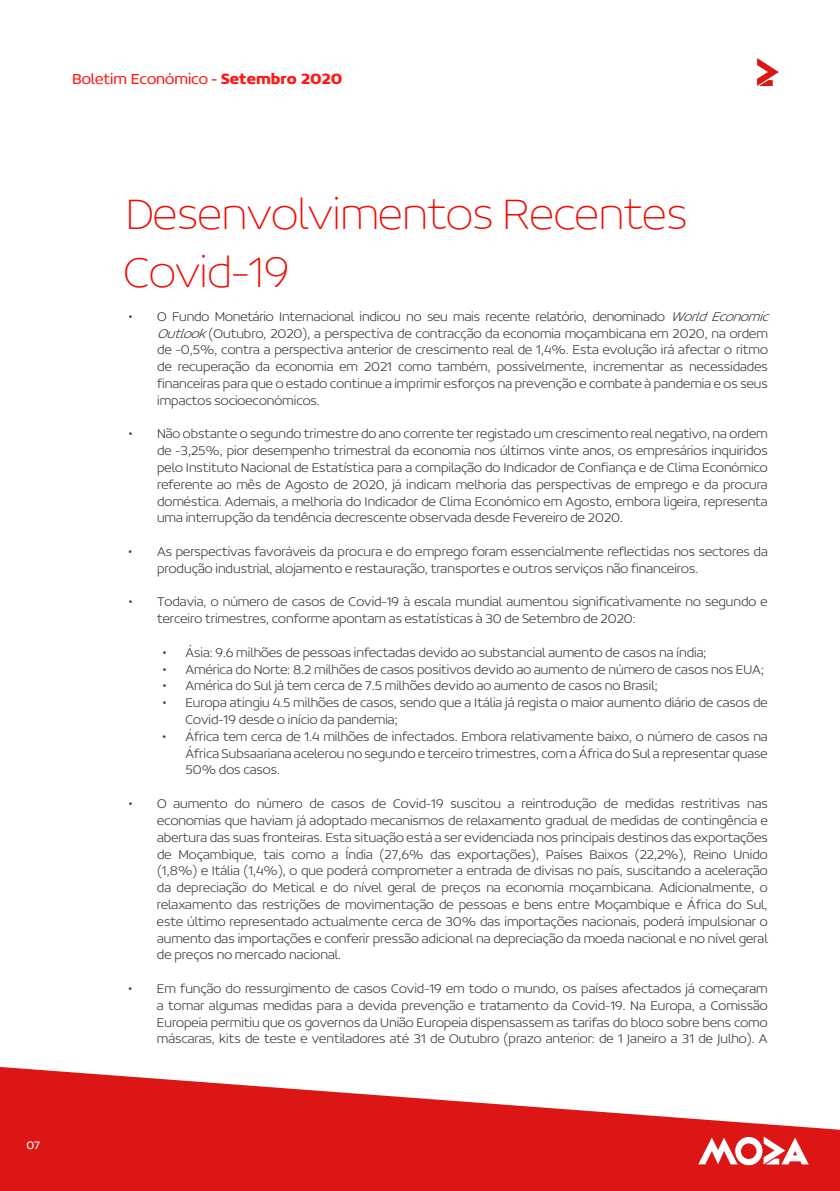
<style>
.page{position:relative;width:840px;height:1191px;background:#fff}
.page>*{position:absolute;margin:0;border:0;box-sizing:border-box;transform-origin:0 0}
.t1{font:100 48px/57.6px "Concord";color:#f10a00}
.t2{font:300 16px "Concord";color:#ff1614}
.t3{font:200 14px/16.8px "Concord";color:#3c3c3b}
.t4{font:300 12px "Concord";color:#fff}
.s1{font-weight:700}
.s2{font-style:italic}
</style>
<div class="page">
<svg style="left:0;top:1067px;width:839px;height:124px;fill:#db1614"></svg>
<svg style="left:697px;top:1136px;width:111px;height:29px"></svg>
<svg style="left:757px;top:58px;width:21px;height:28px"></svg>
<p class="t2" style="left:72px;top:69px;width:271px">Boletim Económico - <span class="s1">Setembro 2020</span></p>
<p class="t4" style="left:26px;top:1137px;width:15px">07</p>
<h1 class="t1" style="left:124px;top:185px;width:565px">Desenvolvimentos Recentes<br>Covid-19</h1>
<p class="t3" style="left:157px;top:308px;width:618px;text-indent:-28px">• O Fundo Monetário Internacional indicou no seu mais recente relatório, denominado <span class="s2">WorldEconomic Outlook</span>(Outubro, 2020), a perspectiva de contracção da economia moçambicana em 2020, na ordem de -0,5%, contra a perspectiva anterior de crescimento real de 1,4%. Esta evolução irá afectar o ritmo de recuperação da economia em 2021 como também, possivelmente, incrementar as necessidades financeiras para que o estado continue a imprimir esforços na prevenção e combate à pandemia e os seus impactos socioeconómicos.</p>
<p class="t3" style="left:157px;top:425px;width:612px;text-align:justify;text-indent:-28px">• Não obstante o segundo trimestre do ano corrente ter registado um crescimento real negativo, na ordem de -3,25%, pior desempenho trimestral da economia nos últimos vinte anos, os empresários inquiridos pelo Instituto Nacional de Estatística para a compilação do Indicador de Confiança e de Clima Económico referente ao mês de Agosto de 2020, já indicam melhoria das perspectivas de emprego e da procura doméstica. Ademais, a melhoria do Indicador de Clima Económico em Agosto, embora ligeira, representa uma interrupção da tendência decrescente observada desde Fevereiro de 2020.</p>
<p class="t3" style="left:157px;top:543px;width:612px;text-indent:-28px">• As perspectivas favoráveis da procura e do emprego foram essencialmente reflectidas nos sectores da produção industrial, alojamento e restauração, transportes e outros serviços não financeiros.</p>
<p class="t3" style="left:157px;top:593px;width:612px;text-indent:-28px">• Todavia, o número de casos de Covid-19 à escala mundial aumentou significativamente no segundo e terceiro trimestres, conforme apontam as estatísticas à 30 de Setembro de 2020:</p>
<p class="t3" style="left:163px;top:644px;width:544px">• Ásia: 9.6 milhões de pessoas infectadas devido ao substancial aumento de casos na índia;</p>
<p class="t3" style="left:163px;top:660px;width:602px">• América do Norte: 8.2 milhões de casos positivos devido ao aumento de número de casos nos EUA;</p>
<p class="t3" style="left:163px;top:677px;width:496px">• América do Sul já tem cerca de 7.5 milhões devido ao aumento de casos no Brasil;</p>
<p class="t3" style="left:185px;top:694px;width:583px;text-indent:-23px">• Europa atingiu 4.5 milhões de casos, sendo que a Itália já regista o maior aumento diário de casos de<br>Covid-19 desde o início da pandemia;</p>
<p class="t3" style="left:185px;top:728px;width:583px;text-align:justify;text-indent:-23px">• África tem cerca de 1.4 milhões de infectados. Embora relativamente baixo, o número de casos na África Subsaariana acelerou no segundo e terceiro trimestres, com a África do Sul a representar quase 50% dos casos.</p>
<p class="t3" style="left:157px;top:795px;width:612px;text-align:justify;text-indent:-28px">• O aumento do número de casos de Covid-19 suscitou a reintrodução de medidas restritivas nas economias que haviam já adoptado mecanismos de relaxamento gradual de medidas de contingência e abertura das suas fronteiras. Esta situação está a ser evidenciada nos principais destinos das exportações de Moçambique, tais como a Índia (27,6% das exportações), Países Baixos (22,2%), Reino Unido (1,8%) e Itália (1,4%), o que poderá comprometer a entrada de divisas no país, suscitando a aceleração da depreciação do Metical e do nível geral de preços na economia moçambicana. Adicionalmente, o relaxamento das restrições de movimentação de pessoas e bens entre Moçambique e África do Sul, este último representado actualmente cerca de 30% das importações nacionais, poderá impulsionar o aumento das importações e conferir pressão adicional na depreciação da moeda nacional e no nível geral de preços no mercado nacional.</p>
<p class="t3" style="left:157px;top:980px;width:612px;text-align:justify;text-indent:-28px">• Em função do ressurgimento de casos Covid-19 em todo o mundo, os países afectados já começaram a tomar algumas medidas para a devida prevenção e tratamento da Covid-19. Na Europa, a Comissão Europeia permitiu que os governos da União Europeia dispensassem as tarifas do bloco sobre bens como máscaras, kits de teste e ventiladores até 31 de Outubro (prazo anterior: de 1 Janeiro a 31 de Julho). A</p>
</div>
